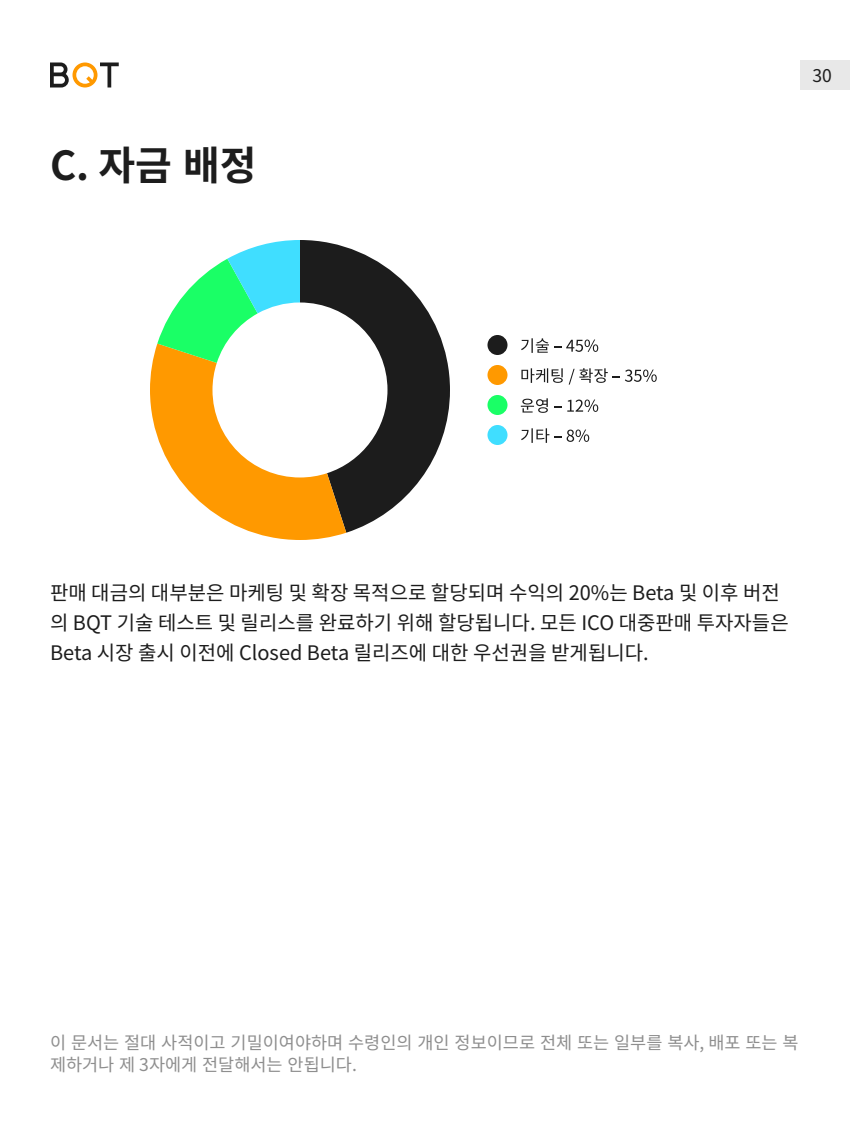
<style>
.page{position:relative;width:850px;height:1125px;background:#fff}
.page>*{position:absolute;margin:0;border:0;box-sizing:border-box;transform-origin:0 0}
.t1{font:700 40px "Noto Sans CJ Kkr";color:#1d1d1d}
.t2{font:20px/30px "Noto Sans CJ Kkr";color:#1d1d1d}
.t3{font:17.5px/22.5px "Noto Sans CJ Kkr";color:#8e8e8e}
.t4{font:17.5px "Noto Sans CJ Kkr";color:#1d1d1d}
</style>
<div class="page">
<div style="left:800px;top:60px;width:50px;height:30px;background:#e8e8e8"></div>
<svg style="left:50px;top:62px;width:69px;height:26px"></svg>
<svg style="left:521px;top:338px;width:77px;height:15px"></svg>
<svg style="left:521px;top:368px;width:42px;height:15px"></svg>
<svg style="left:569px;top:368px;width:88px;height:17px"></svg>
<svg style="left:521px;top:398px;width:27px;height:15px"></svg>
<svg style="left:554px;top:400px;width:44px;height:12px"></svg>
<svg style="left:521px;top:428px;width:68px;height:15px"></svg>
<div style="left:488px;top:335px;width:20px;height:20px;background:#1c1c1c;border-radius:50%"></div>
<div style="left:488px;top:365px;width:20px;height:20px;background:#f90;border-radius:50%"></div>
<div style="left:488px;top:395px;width:20px;height:20px;background:#1aff66;border-radius:50%"></div>
<div style="left:488px;top:425px;width:20px;height:20px;background:#40deff;border-radius:50%"></div>
<svg style="left:300px;top:240px;width:150px;height:293px;fill:#1c1c1c"></svg>
<svg style="left:150px;top:344px;width:196px;height:196px"></svg>
<svg style="left:157px;top:240px;width:143px;height:123px"></svg>
<h1 class="t1" style="left:50px;top:143px;width:208px">C. 자금 배정</h1>
<p class="t4" style="left:812px;top:66px;width:21px">30</p>
<p class="t2" style="left:50px;top:578px;width:740px">판매 대금의 대부분은 마케팅 및 확장 목적으로 할당되며 수익의 20%는 Beta 및 이후 버전 의 BQT 기술 테스트 및 릴리스를 완료하기 위해 할당됩니다. 모든 ICO 대중판매 투자자들은<br>Beta 시장 출시 이전에 Closed Beta 릴리즈에 대한 우선권을 받게됩니다.</p>
<p class="t3" style="left:50px;top:1032px;width:750px">이 문서는 절대 사적이고 기밀이여야하며 수령인의 개인 정보이므로 전체 또는 일부를 복사, 배포 또는 복 제하거나 제 3자에게 전달해서는 안됩니다.</p>
</div>
